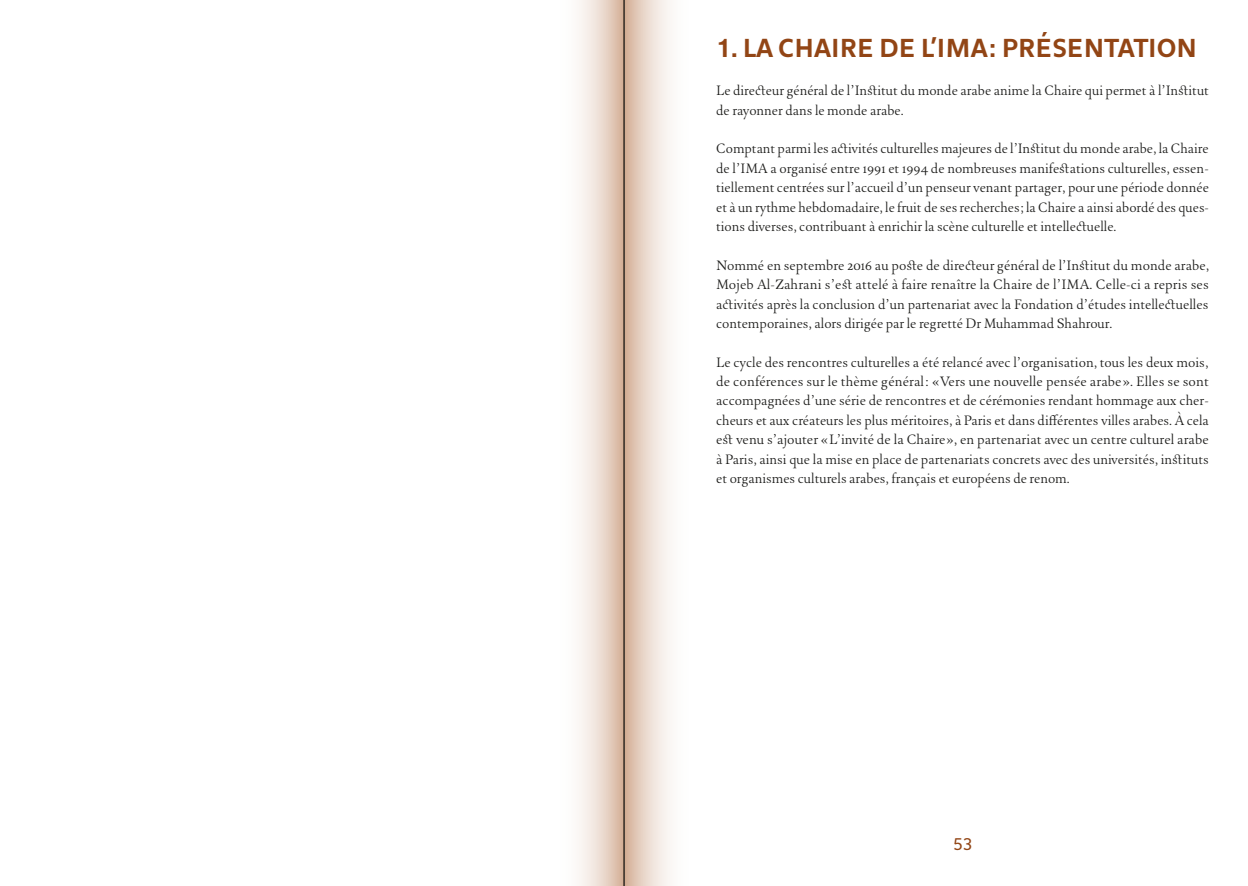
<style>
.page{position:relative;width:1248px;height:886px;background:#fff}
.page>*{position:absolute;margin:0;border:0;box-sizing:border-box;transform-origin:0 0}
.Style_de_paragraphe_1{font:700 26.88px "Mondara Lineal Delta";color:#924515}
.t1{font:17.5px "Mondara Lineal Delta";color:#924515}
.Style_de_paragraphe_1-2{font:16.88px/19.4px "Mondara Serif";color:#1d1d1b;text-align:justify}
</style>
<div class="page">
<svg style="left:624px;top:0;width:46px;height:886px;background:#e3d1c6"></svg>
<svg style="left:579px;top:0;width:44px;height:886px;background:#ead9cd"></svg>
<hr style="left:623px;top:0;width:1px;height:886px;background:#1d1d1b">
<p class="Style_de_paragraphe_1" style="left:716px;top:31px;width:482px">1. LA CHAIRE DE L’IMA: PRÉSENTATION</p>
<p class="Style_de_paragraphe_1-2" style="left:716px;top:83px;width:494px">Le directeur général de l’Institut du monde arabe anime la Chaire qui permet à l’Institut de rayonner dans le monde arabe.</p>
<p class="Style_de_paragraphe_1-2" style="left:716px;top:141px;width:494px">Comptant parmi les activités culturelles majeures de l’Institut du monde arabe, la Chaire de l’IMA a organisé entre 1991 et 1994 de nombreuses manifestations culturelles, essen&shy;tiellement centrées sur l’accueil d’un penseur venant partager, pour une période donnée et à un rythme hebdomadaire, le fruit de ses recherches; la Chaire a ainsi abordé des ques&shy;tions diverses, contribuant à enrichir la scène culturelle et intellectuelle.</p>
<p class="Style_de_paragraphe_1-2" style="left:716px;top:257px;width:494px">Nommé en septembre 2016 au poste de directeur général de l’Institut du monde arabe, Mojeb Al-Zahrani s’est attelé à faire renaître la Chaire de l’IMA. Celle-ci a repris ses activités après la conclusion d’un partenariat avec la Fondation d’études intellectuelles contemporaines, alors dirigée par le regretté Dr Muhammad Shahrour.</p>
<p class="Style_de_paragraphe_1-2" style="left:716px;top:354px;width:494px">Le cycle des rencontres culturelles a été relancé avec l’organisation, tous les deux mois, de conférences sur le thème général: «Vers une nouvelle pensée arabe». Elles se sont accompagnées d’une série de rencontres et de cérémonies rendant hommage aux cher&shy;cheurs et aux créateurs les plus méritoires, à Paris et dans différentes villes arabes. À cela est venu s’ajouter «L’invité de la Chaire», en partenariat avec un centre culturel arabe à Paris, ainsi que la mise en place de partenariats concrets avec des universités, instituts et organismes culturels arabes, français et européens de renom.</p>
<p class="t1" style="left:952px;top:833px;width:21px">53</p>
</div>
